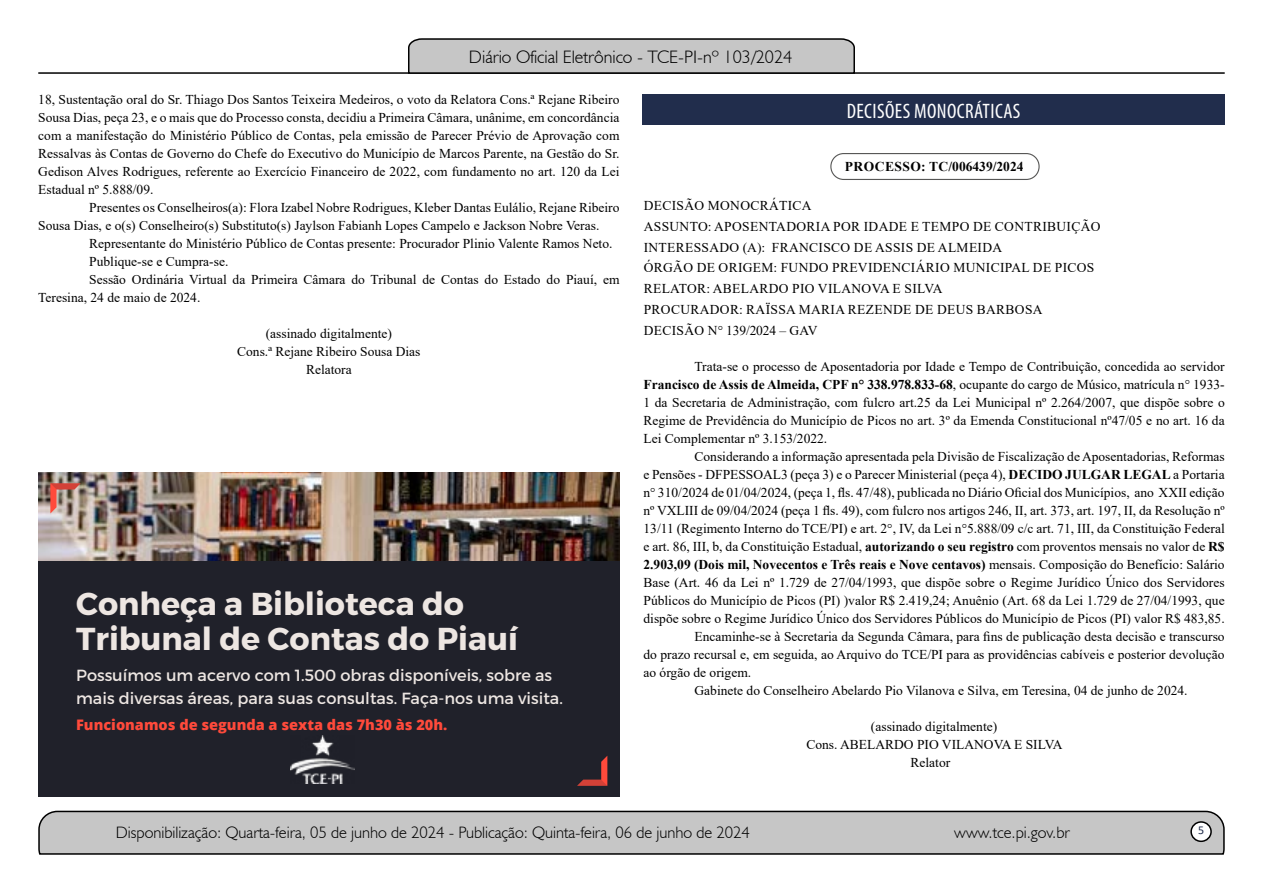
<style>
.page{position:relative;width:1263px;height:893px;background:#fff}
.page>*{position:absolute;margin:0;border:0;box-sizing:border-box;transform-origin:0 0}
.t1{font:700 31.65px/34.5px "Montserrat";color:#ede6e2}
.t2{font:condensed 21px "Myriad Pro";letter-spacing:.02em;color:#fff}
.t3{font:300 18px "Humanist 521 BT";color:#000}
.t4{font:300 16.5px "Humanist 521 BT";color:#000}
.t5{font:16.2px/22.4px "Montserrat";color:#ede6e2}
.t6{font:800 14.55px "Open Sans";color:#ff4a3b}
.t7{font:13.5px/18px "Times New Roman";color:#000;text-align:justify}
.t8{font:13.5px/20.7px "Times New Roman";letter-spacing:.025em;color:#000}
.t9{font:700 13.5px "Times New Roman";color:#000}
.t10{font:700 13.5px "Times New Roman";letter-spacing:.02em;color:#000}
.t11{font:12px "Calibri";color:#212d4c}
.s1{font-weight:700}
.s2{font-weight:400}
</style>
<div class="page">
<svg style="left:38px;top:810px;width:1187px;height:45px;background:#b9b9b9"></svg>
<div style="left:1191px;top:822px;width:20px;height:19px;background:#fff;border-radius:50%"></div>
<div style="left:1190px;top:821px;width:22px;height:21px;border:2px solid #000;border-radius:50%"></div>
<hr style="left:38px;top:72px;width:1187px;height:2px;background:#000">
<svg style="left:407px;top:38px;width:449px;height:36px;background:#b4b4b4"></svg>
<div style="left:38px;top:473px;width:581px;height:324px;background:#20212a"></div>
<img style="left:38px;top:473px;width:581px;height:87px">
<svg style="left:50px;top:483px;width:31px;height:30px"></svg>
<svg style="left:577px;top:756px;width:30px;height:30px"></svg>
<img style="left:291px;top:736px;width:63px;height:48px">
<div style="left:642px;top:94px;width:583px;height:31px;background:#212d4c"></div>
<div style="left:830px;top:153px;width:209px;height:27px;border:1px solid #575756;border-radius:13px"></div>
<h3 class="t3" style="left:469px;top:46px;width:325px">Diário Oficial Eletrônico - TCE-PI-nº 103/2024</h3>
<p class="t7" style="left:38px;top:90px;width:583px">18, Sustentação oral do Sr. Thiago Dos Santos Teixeira Medeiros, o voto da Relatora Cons.ª Rejane Ribeiro Sousa Dias, peça 23, e o mais que do Processo consta, decidiu a Primeira Câmara, unânime, em concordância com a manifestação do Ministério Público de Contas, pela emissão de Parecer Prévio de Aprovação com Ressalvas às Contas de Governo do Chefe do Executivo do Município de Marcos Parente, na Gestão do Sr.<br>Gedison Alves Rodrigues, referente ao Exercício Financeiro de 2022, com fundamento no art. 120 da Lei Estadual nº 5.888/09.</p>
<p class="t7" style="left:38px;top:198px;width:583px;text-indent:51px">Presentes os Conselheiros(a): Flora Izabel Nobre Rodrigues, Kleber Dantas Eulálio, Rejane Ribeiro<br>Sousa Dias, e o(s) Conselheiro(s) Substituto(s) Jaylson Fabianh Lopes Campelo e Jackson Nobre Veras.</p>
<p class="t7" style="left:89px;top:234px;width:525px">Representante do Ministério Público de Contas presente: Procurador Plinio Valente Ramos Neto.</p>
<p class="t7" style="left:89px;top:252px;width:141px">Publique-se e Cumpra-se.</p>
<p class="t7" style="left:89px;top:270px;width:532px">Sessão Ordinária Virtual da Primeira Câmara do Tribunal de Contas do Estado do Piauí, em</p>
<p class="t7" style="left:38px;top:288px;width:164px">Teresina, 24 de maio de 2024.</p>
<p class="t7" style="left:237px;top:324px;width:185px;text-align:center">(assinado digitalmente)<br>Cons.ª Rejane Ribeiro Sousa Dias<br>Relatora</p>
<h2 class="t2" style="left:847px;top:98px;width:175px">DECISÕES MONOCRÁTICAS</h2>
<p class="t10" style="left:845px;top:157px;width:180px">PROCESSO: TC/006439/2024</p>
<p class="t8" style="left:644px;top:195px;width:458px">DECISÃO MONOCRÁTICA<br>ASSUNTO: APOSENTADORIA POR IDADE E TEMPO DE CONTRIBUIÇÃO INTERESSADO (A): FRANCISCO DE ASSIS DE ALMEIDA<br>ÓRGÃO DE ORIGEM: FUNDO PREVIDENCIÁRIO MUNICIPAL DE PICOS RELATOR: ABELARDO PIO VILANOVA E SILVA<br>PROCURADOR: RAÏSSA MARIA REZENDE DE DEUS BARBOSA DECISÃO N° 139/2024 – GAV</p>
<p class="t7" style="left:643px;top:357px;width:583px;text-indent:51px">Trata-se o processo de Aposentadoria por Idade e Tempo de Contribuição, concedida ao servidor <span class="s1">Francisco de Assis de Almeida, CPF n° 338.978.833-68</span>, ocupante do cargo de Músico, matrícula n° 1933- 1 da Secretaria de Administração, com fulcro art.25 da Lei Municipal nº 2.264/2007, que dispõe sobre o Regime de Previdência do Município de Picos no art. 3º da Emenda Constitucional nº47/05 e no art. 16 da Lei Complementar nº 3.153/2022.</p>
<p class="t7" style="left:694px;top:447px;width:532px">Considerando a informação apresentada pela Divisão de Fiscalização de Aposentadorias, Reformas</p>
<p class="t7" style="left:643px;top:465px;width:583px">e Pensões - DFPESSOAL3 (peça 3) e o Parecer Ministerial (peça 4), <span class="s1">DECIDO JULGAR LEGAL</span> a Portaria</p>
<p class="t7" style="left:643px;top:483px;width:583px">n° 310/2024 de 01/04/2024, (peça 1, fls. 47/48), publicada no Diário Oficial dos Municípios, ano XXII edição</p>
<p class="t7" style="left:643px;top:501px;width:583px">nº VXLIII de 09/04/2024 (peça 1 fls. 49), com fulcro nos artigos 246, II, art. 373, art. 197, II, da Resolução nº</p>
<p class="t7" style="left:643px;top:519px;width:583px">13/11 (Regimento Interno do TCE/PI) e art. 2°, IV, da Lei n°5.888/09 c/c art. 71, III, da Constituição Federal</p>
<p class="t7" style="left:643px;top:537px;width:583px">e art. 86, III, b, da Constituição Estadual, <span class="s1">autorizando o seu registro</span> com proventos mensais no valor de <span class="s1">R$</span></p>
<p class="t9" style="left:643px;top:554px;width:583px">2.903,09 (Dois mil, Novecentos e Três reais e Nove centavos) <span class="s2">mensais. Composição do Benefício: Salário</span></p>
<p class="t7" style="left:643px;top:573px;width:583px">Base (Art. 46 da Lei nº 1.729 de 27/04/1993, que dispõe sobre o Regime Jurídico Único dos Servidores</p>
<p class="t7" style="left:643px;top:591px;width:583px">Públicos do Município de Picos (PI) )valor R$ 2.419,24; Anuênio (Art. 68 da Lei 1.729 de 27/04/1993, que</p>
<p class="t7" style="left:643px;top:609px;width:583px">dispõe sobre o Regime Jurídico Único dos Servidores Públicos do Município de Picos (PI) valor R$ 483,85.</p>
<p class="t7" style="left:694px;top:627px;width:532px">Encaminhe-se à Secretaria da Segunda Câmara, para fins de publicação desta decisão e transcurso</p>
<p class="t7" style="left:643px;top:645px;width:583px">do prazo recursal e, em seguida, ao Arquivo do TCE/PI para as providências cabíveis e posterior devolução</p>
<p class="t7" style="left:643px;top:663px;width:109px">ao órgão de origem.</p>
<p class="t7" style="left:694px;top:681px;width:495px">Gabinete do Conselheiro Abelardo Pio Vilanova e Silva, em Teresina, 04 de junho de 2024.</p>
<p class="t7" style="left:806px;top:717px;width:258px;text-align:center">(assinado digitalmente)<br>Cons. ABELARDO PIO VILANOVA E SILVA<br>Relator</p>
<h1 class="t1" style="left:76px;top:587px;width:443px">Conheça a Biblioteca do<br>Tribunal de Contas do Piauí</h1>
<p class="t5" style="left:76px;top:664px;width:488px">Possuímos um acervo com 1.500 obras disponíveis, sobre as mais diversas áreas, para suas consultas. Faça-nos uma visita.</p>
<p class="t6" style="left:76px;top:713px;width:373px">Funcionamos de segunda a sexta das 7h30 às 20h.</p>
<p class="t4" style="left:116px;top:822px;width:635px">Disponibilização: Quarta-feira, 05 de junho de 2024 - Publicação: Quinta-feira, 06 de junho de 2024</p>
<p class="t4" style="left:954px;top:822px;width:117px">www.tce.pi.gov.br</p>
<p class="t11" style="left:1198px;top:821px;width:8px">5</p>
</div>
